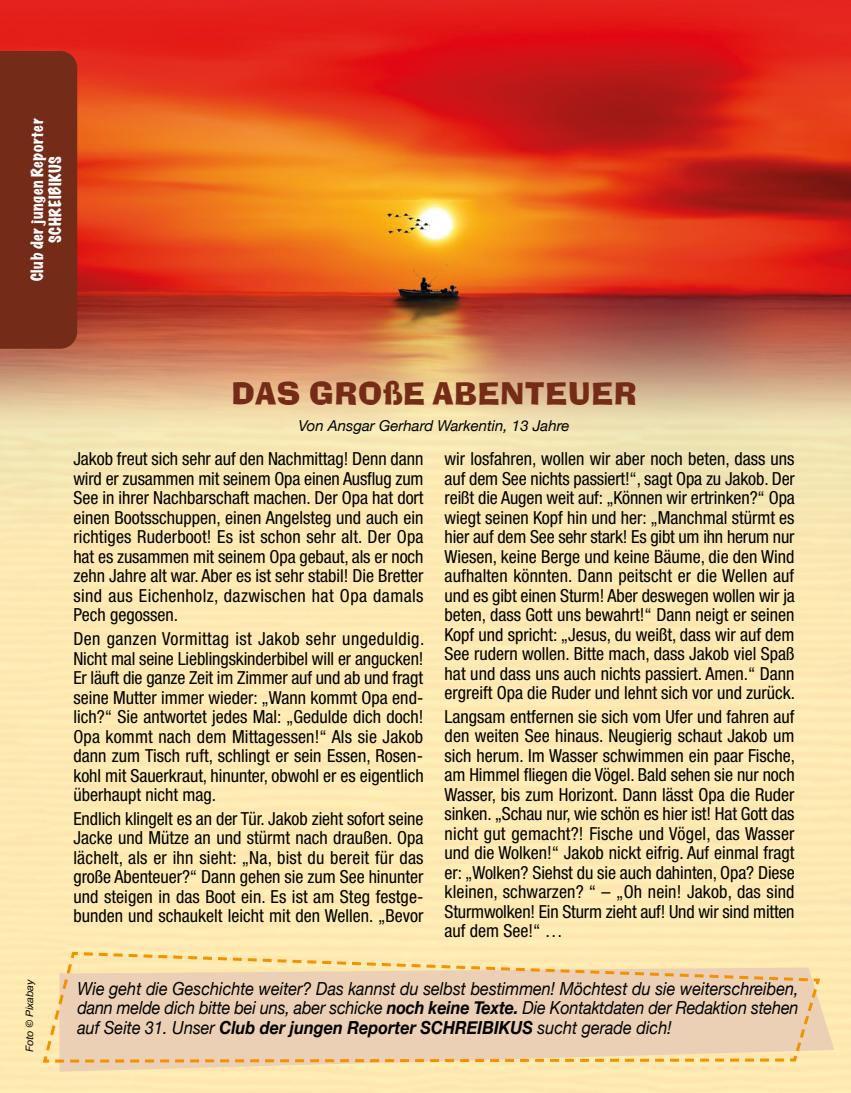
<style>
.page{position:relative;width:851px;height:1093px;background:#fff}
.page>*{position:absolute;margin:0;border:0;box-sizing:border-box;transform-origin:0 0}
.t1{font:30px "Ad Lib BT";letter-spacing:.025em;color:#742c18}
.t2{font:condensed 18px/19.5px "Helvetica Neue LT Std";color:#000;text-align:justify}
.t3{font:italic 18px/19.5px "Helvetica Neue";color:#000;text-align:justify;scale:.9 1}
.t4{font:italic 15px "Helvetica Neue";color:#000}
.t5{font:expanded 15px/18px "Marker Felt";letter-spacing:.035em;color:#fff;text-align:center}
.t6{font:italic 10.5px "Pragmatica";color:#000}
.s1{font-weight:700}
</style>
<div class="page">
<img style="left:0;top:0;width:850px;height:1093px">
<svg style="left:59px;top:967px;width:775px;height:104px;background:#f9e4b1"></svg>
<svg style="left:41px;top:950px;width:781px;height:114px;background:#efd3ae"></svg>
<div style="left:0;top:51px;width:77px;height:298px;background:#742c18"></div>
<p class="t5" style="left:28px;top:281px;width:164px;rotate:-90deg">Club der jungen Reporter<br>SCHREIBIKUS</p>
<p class="t6" style="left:23px;top:1052px;width:74px;rotate:-90deg">Foto © Pixabay</p>
<h1 class="t1" style="left:231px;top:372px;width:406px">DAS GROßE ABENTEUER</h1>
<p class="t4" style="left:298px;top:415px;width:272px">Von Ansgar Gerhard Warkentin, 13 Jahre</p>
<p class="t2" style="left:73px;top:449px;width:351px">Jakob freut sich sehr auf den Nachmittag! Denn dann wird er zusammen mit seinem Opa einen Ausflug zum See in ihrer Nachbarschaft machen. Der Opa hat dort einen Bootsschuppen, einen Angelsteg und auch ein richtiges Ruderboot! Es ist schon sehr alt. Der Opa hat es zusammen mit seinem Opa gebaut, als er noch zehn Jahre alt war. Aber es ist sehr stabil! Die Bretter sind aus Eichenholz, dazwischen hat Opa damals Pech gegossen.</p>
<p class="t2" style="left:73px;top:629px;width:352px">Den ganzen Vormittag ist Jakob sehr ungeduldig.<br>Nicht mal seine Lieblingskinderbibel will er angucken!<br>Er läuft die ganze Zeit im Zimmer auf und ab und fragt seine Mutter immer wieder: „Wann kommt Opa end&shy;lich?“ Sie antwortet jedes Mal: „Gedulde dich doch!<br>Opa kommt nach dem Mittagessen!“ Als sie Jakob dann zum Tisch ruft, schlingt er sein Essen, Rosen&shy;kohl mit Sauerkraut, hinunter, obwohl er es eigentlich überhaupt nicht mag.</p>
<p class="t2" style="left:73px;top:808px;width:352px">Endlich klingelt es an der Tür. Jakob zieht sofort seine Jacke und Mütze an und stürmt nach draußen. Opa lächelt, als er ihn sieht: „Na, bist du bereit für das große Abenteuer?“ Dann gehen sie zum See hinunter und steigen in das Boot ein. Es ist am Steg festge&shy;bunden und schaukelt leicht mit den Wellen. „Bevor</p>
<p class="t2" style="left:444px;top:449px;width:352px">wir losfahren, wollen wir aber noch beten, dass uns auf dem See nichts passiert!“, sagt Opa zu Jakob. Der reißt die Augen weit auf: „Können wir ertrinken?“ Opa wiegt seinen Kopf hin und her: „Manchmal stürmt es hier auf dem See sehr stark! Es gibt um ihn herum nur Wiesen, keine Berge und keine Bäume, die den Wind aufhalten könnten. Dann peitscht er die Wellen auf und es gibt einen Sturm! Aber deswegen wollen wir ja beten, dass Gott uns bewahrt!“ Dann neigt er seinen Kopf und spricht: „Jesus, du weißt, dass wir auf dem See rudern wollen. Bitte mach, dass Jakob viel Spaß hat und dass uns auch nichts passiert. Amen.“ Dann ergreift Opa die Ruder und lehnt sich vor und zurück.</p>
<p class="t2" style="left:444px;top:707px;width:352px">Langsam entfernen sie sich vom Ufer und fahren auf den weiten See hinaus. Neugierig schaut Jakob um sich herum. Im Wasser schwimmen ein paar Fische, am Himmel fliegen die Vögel. Bald sehen sie nur noch Wasser, bis zum Horizont. Dann lässt Opa die Ruder sinken. „Schau nur, wie schön es hier ist! Hat Gott das nicht gut gemacht?! Fische und Vögel, das Wasser und die Wolken!“ Jakob nickt eifrig. Auf einmal fragt er: „Wolken? Siehst du sie auch dahinten, Opa? Diese kleinen, schwarzen? “ – „Oh nein! Jakob, das sind Sturmwolken! Ein Sturm zieht auf! Und wir sind mitten auf dem See!“ …</p>
<p class="t3" style="left:77px;top:979px;width:802px">Wie geht die Geschichte weiter? Das kannst du selbst bestimmen! Möchtest du sie weiterschreiben, dann melde dich bitte bei uns, aber schicke <span class="s1">noch keine Texte.</span> Die Kontaktdaten der Redaktion stehen auf Seite 31. Unser <span class="s1">Club der jungen Reporter SCHREIBIKUS</span> sucht gerade dich!</p>
</div>
